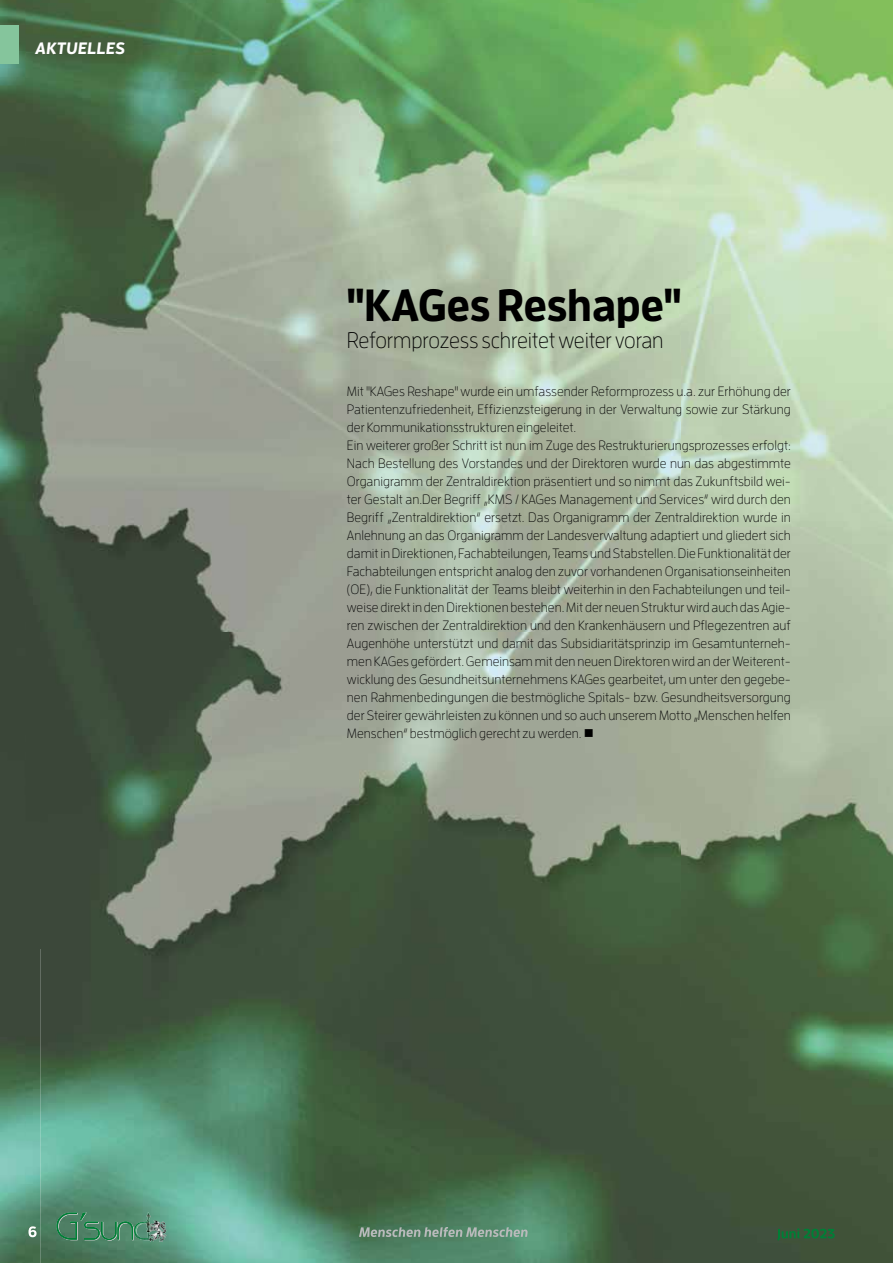
<style>
.page{position:relative;width:893px;height:1263px;background:#fff}
.page>*{position:absolute;margin:0;border:0;box-sizing:border-box;transform-origin:0 0}
.t1{font:700 45px "Enzo OT";letter-spacing:-.01em;color:#000}
.t2{font:300 22.5px "Enzo OT";letter-spacing:-.01em;color:#000}
.t3{font:italic 700 16.5px "Enzo OT";letter-spacing:.01em;color:#fff}
.t4{font:300 13.5px/18px "Enzo OT";color:#000}
</style>
<div class="page">
<img style="left:0;top:0;width:26px;height:1263px">
<div style="left:0;top:26px;width:18px;height:38px;background:#85c59c"></div>
<img style="left:26px;top:0;width:867px;height:52px">
<img style="left:26px;top:52px;width:14px;height:1211px">
<svg style="left:28px;top:1226px;width:9px;height:11px"></svg>
<img style="left:40px;top:4px;width:853px;height:1259px">
<img style="left:359px;top:1227px;width:169px;height:10px">
<img style="left:777px;top:1228px;width:58px;height:13px">
<svg style="left:56px;top:1212px;width:79px;height:28px;background:#4a8866"></svg>
<img style="left:135px;top:1212px;width:24px;height:30px">
<p class="t3" style="left:36px;top:39px;width:91px">AKTUELLES</p>
<h1 class="t1" style="left:347px;top:276px;width:336px">"KAGes Reshape"</h1>
<h2 class="t2" style="left:347px;top:326px;width:318px">Reformprozess schreitet weiter voran</h2>
<p class="t4" style="left:347px;top:382px;width:445px">Mit "KAGes Reshape" wurde ein umfassender Reformprozess u.a. zur Erhöhung der Patientenzufriedenheit, Effizienzsteigerung in der Verwaltung sowie zur Stärkung der Kommunikationsstrukturen eingeleitet.<br>Ein weiterer großer Schritt ist nun im Zuge des Restrukturierungsprozesses erfolgt:<br>Nach Bestellung des Vorstandes und der Direktoren wurde nun das abgestimmte Organigramm der Zentraldirektion präsentiert und so nimmt das Zukunftsbild wei&shy;ter Gestalt an.Der Begriff „KMS / KAGes Management und Services“ wird durch den Begriff „Zentraldirektion“ ersetzt. Das Organigramm der Zentraldirektion wurde in Anlehnung an das Organigramm der Landesverwaltung adaptiert und gliedert sich damit in Direktionen, Fachabteilungen, Teams und Stabstellen. Die Funktionalität der Fachabteilungen entspricht analog den zuvor vorhandenen Organisationseinheiten (OE), die Funktionalität der Teams bleibt weiterhin in den Fachabteilungen und teil&shy;weise direkt in den Direktionen bestehen. Mit der neuen Struktur wird auch das Agie&shy;ren zwischen der Zentraldirektion und den Krankenhäusern und Pflegezentren auf Augenhöhe unterstützt und damit das Subsidiaritätsprinzip im Gesamtunterneh&shy;men KAGes gefördert. Gemeinsam mit den neuen Direktoren wird an der Weiterent&shy;wicklung des Gesundheitsunternehmens KAGes gearbeitet, um unter den gegebe&shy;nen Rahmenbedingungen die bestmögliche Spitals- bzw. Gesundheitsversorgung der Steirer gewährleisten zu können und so auch unserem Motto „Menschen helfen Menschen“ bestmöglich gerecht zu werden. ■</p>
</div>
